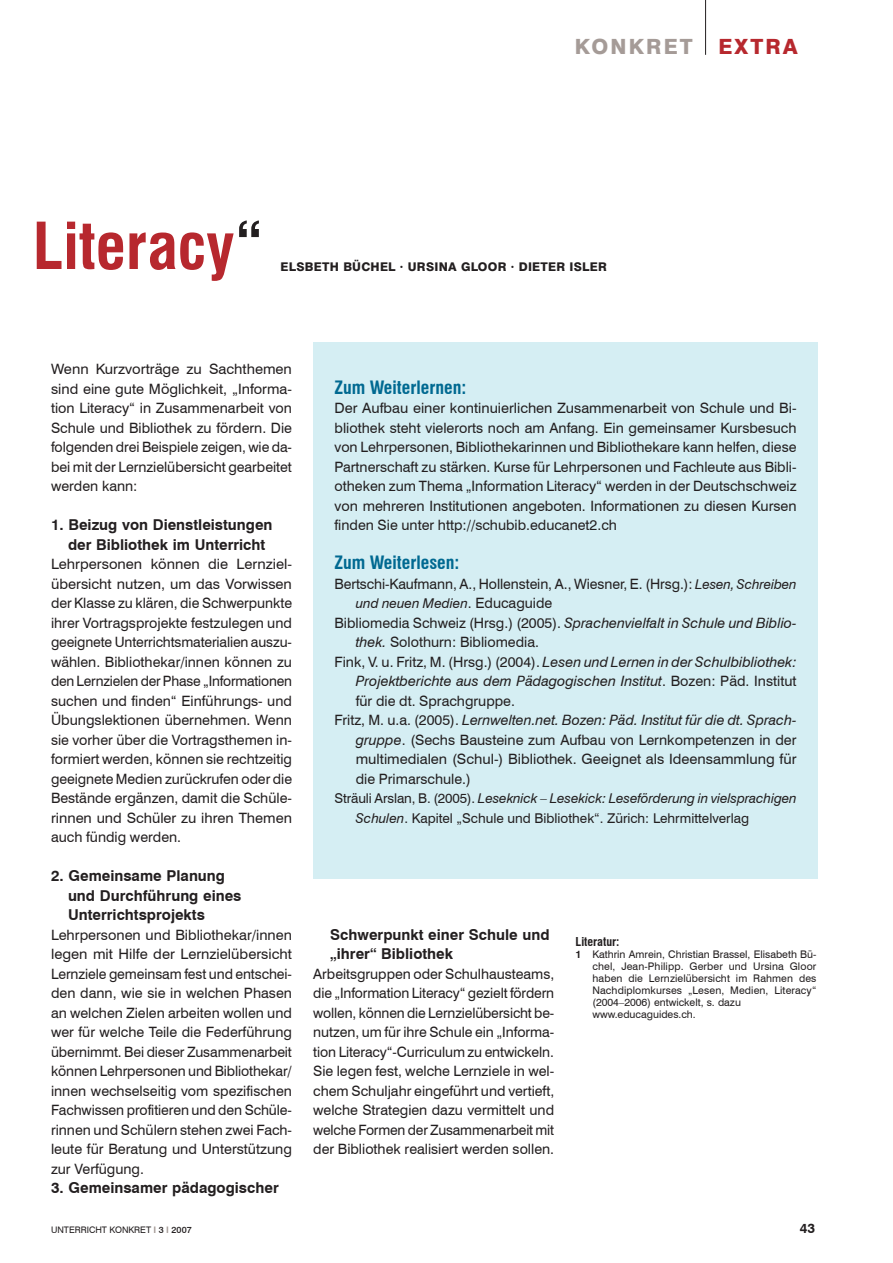
<style>
.page{position:relative;width:893px;height:1263px;background:#fff}
.page>*{position:absolute;margin:0;border:0;box-sizing:border-box;transform-origin:0 0}
.t1{font:700 condensed 63px "Swiss 721 BT";color:#b7282e}
.t2{font:800 21px "Swiss 721 BT";letter-spacing:.1em;color:#a59b97}
.t3{font:700 condensed 18px "Swiss 721 BT";color:#006991}
.t4{font:700 15px/19.5px "Swiss 721 BT";color:#231f20}
.t5{font:14.25px/19.5px "Swiss 721 BT";color:#231f20;text-align:justify}
.t6{font:italic 14.25px "Swiss 721 BT";color:#231f20}
.t7{font:13.5px/19.5px "Swiss 721 BT";color:#231f20}
.t8{font:italic 13.5px "Swiss 721 BT";color:#231f20}
.t9{font:700 13.5px "Swiss 721 BT";color:#231f20}
.t10{font:800 12px "Swiss 721 BT";letter-spacing:.02em;color:#231f20}
.t11{font:700 condensed 12px "Swiss 721 BT";color:#231f20}
.t12{font:10.5px/12px "Swiss 721 BT";letter-spacing:.01em;color:#231f20}
.t13{font:9px "Swiss 721 BT";color:#231f20}
.s1{color:#b7282e}
.s2{color:#231f20}
.s3{font-style:italic;font-size:13.5px}
.s4{font-style:normal;font-size:14.25px}
.s5{font-style:normal}
.s6{font-style:italic}
.s7{font-weight:700}
.s8{font-weight:700;color:#a59b97}
.s9{font-weight:500}
</style>
<div class="page">
<hr style="left:705px;top:0;width:1px;height:55px;background:#231f20">
<div style="left:313px;top:342px;width:505px;height:537px;background:#d5eef3"></div>
<h2 class="t2" style="left:575px;top:34px;width:225px">KONKRET <span class="s1">EXTRA</span></h2>
<h1 class="t1" style="left:33px;top:208px;width:232px">Literacy<span class="s2">“</span></h1>
<p class="t10" style="left:281px;top:260px;width:328px">ELSBETH BÜCHEL · URSINA GLOOR · DIETER ISLER</p>
<p class="t5" style="left:51px;top:359px;width:242px">Wenn Kurzvorträge zu Sachthemen sind eine gute Möglichkeit, „Informa&shy;tion Literacy“ in Zusammenarbeit von Schule und Bibliothek zu fördern. Die folgenden drei Beispiele zeigen, wie da&shy;bei mit der Lernzielübersicht gearbeitet werden kann:</p>
<p class="t4" style="left:68px;top:515px;width:206px;text-indent:-17px">1. Beizug von Dienstleistungen der Bibliothek im Unterricht</p>
<p class="t5" style="left:51px;top:554px;width:243px">Lehrpersonen können die Lernziel&shy;übersicht nutzen, um das Vorwissen der Klasse zu klären, die Schwerpunkte ihrer Vortragsprojekte festzulegen und geeignete Unterrichtsmaterialien auszu&shy;wählen. Bibliothekar/innen können zu den Lernzielen der Phase „Informationen suchen und finden“ Einführungs- und Übungslektionen übernehmen. Wenn sie vorher über die Vortragsthemen in&shy;formiert werden, können sie rechtzeitig geeignete Medien zurückrufen oder die Bestände ergänzen, damit die Schüle&shy;rinnen und Schüler zu ihren Themen auch fündig werden.</p>
<p class="t4" style="left:68px;top:866px;width:175px;text-indent:-17px">2. Gemeinsame Planung und Durchführung eines<br>Unterrichtsprojekts</p>
<p class="t5" style="left:51px;top:925px;width:242px">Lehrpersonen und Bibliothekar/innen legen mit Hilfe der Lernzielübersicht Lernziele gemeinsam fest und entschei&shy;den dann, wie sie in welchen Phasen an welchen Zielen arbeiten wollen und wer für welche Teile die Federführung übernimmt. Bei dieser Zusammenarbeit können Lehrpersonen und Bibliothekar/ innen wechselseitig vom spezifischen Fachwissen profitieren und den Schüle&shy;rinnen und Schülern stehen zwei Fach&shy;leute für Beratung und Unterstützung zur Verfügung.</p>
<p class="t4" style="left:51px;top:1178px;width:229px">3. Gemeinsamer pädagogischer</p>
<p class="t3" style="left:334px;top:376px;width:133px">Zum Weiterlernen:</p>
<p class="t5" style="left:334px;top:398px;width:464px">Der Aufbau einer kontinuierlichen Zusammenarbeit von Schule und Bi&shy;bliothek steht vielerorts noch am Anfang. Ein gemeinsamer Kursbesuch von Lehrpersonen, Bibliothekarinnen und Bibliothekare kann helfen, diese Partnerschaft zu stärken. Kurse für Lehrpersonen und Fachleute aus Bibli&shy;otheken zum Thema „Information Literacy“ werden in der Deutschschweiz von mehreren Institutionen angeboten. Informationen zu diesen Kursen finden Sie unter http://schubib.educanet2.ch</p>
<p class="t3" style="left:334px;top:552px;width:126px">Zum Weiterlesen:</p>
<p class="t5" style="left:334px;top:574px;width:464px">Bertschi-Kaufmann, A., Hollenstein, A., Wiesner, E. (Hrsg.): <span class="s3">Lesen, Schreiben</span></p>
<p class="t8" style="left:356px;top:595px;width:198px">und neuen Medien<span class="s4">. Educaguide</span></p>
<p class="t6" style="left:334px;top:614px;width:464px"><span class="s5">Bibliomedia Schweiz (Hrsg.) (2005).</span> Sprachenvielfalt in Schule und Biblio-</p>
<p class="t5" style="left:356px;top:632px;width:185px"><span class="s6">thek.</span> Solothurn: Bibliomedia.</p>
<p class="t6" style="left:334px;top:653px;width:464px"><span class="s5">Fink, V. u. Fritz, M. (Hrsg.) (2004).</span> Lesen und Lernen in der Schulbibliothek:</p>
<p class="t6" style="left:356px;top:672px;width:442px">Projektberichte aus dem Pädagogischen Institut<span class="s5">. Bozen: Päd. Institut</span></p>
<p class="t5" style="left:356px;top:691px;width:161px">für die dt. Sprachgruppe.</p>
<p class="t6" style="left:334px;top:711px;width:464px"><span class="s5">Fritz, M. u.a. (2005).</span> Lernwelten.net. Bozen: Päd. Institut für die dt. Sprach-</p>
<p class="t5" style="left:356px;top:730px;width:442px"><span class="s6">gruppe</span>. (Sechs Bausteine zum Aufbau von Lernkompetenzen in der</p>
<p class="t5" style="left:356px;top:749px;width:442px">multimedialen (Schul-) Bibliothek. Geeignet als Ideensammlung für</p>
<p class="t5" style="left:356px;top:769px;width:117px">die Primarschule.)</p>
<p class="t7" style="left:356px;top:788px;width:442px;text-indent:-21px">Sträuli Arslan, B. (2005). <span class="s6">Leseknick – Lesekick: Leseförderung in vielsprachigen<br>Schulen</span>. Kapitel „Schule und Bibliothek“. Zürich: Lehrmittelverlag</p>
<p class="t4" style="left:330px;top:924px;width:221px">Schwerpunkt einer Schule und „ihrer“ Bibliothek</p>
<p class="t5" style="left:313px;top:964px;width:243px">Arbeitsgruppen oder Schulhausteams, die „Information Literacy“ gezielt fördern wollen, können die Lernzielübersicht be&shy;nutzen, um für ihre Schule ein „Informa&shy;tion Literacy“-Curriculum zu entwickeln.<br>Sie legen fest, welche Lernziele in wel&shy;chem Schuljahr eingeführt und vertieft, welche Strategien dazu vermittelt und welche Formen der Zusammenarbeit mit der Bibliothek realisiert werden sollen.</p>
<p class="t11" style="left:575px;top:934px;width:46px">Literatur:</p>
<p class="t12" style="left:592px;top:948px;width:225px;text-indent:-17px"><span class="s7">1</span> Kathrin Amrein, Christian Brassel, Elisabeth Bü&shy;chel, Jean-Philipp. Gerber und Ursina Gloor haben die Lernzielübersicht im Rahmen des Nachdiplomkurses „Lesen, Medien, Literacy“ (2004–2006) entwickelt, s. dazu www.educaguides.ch.</p>
<p class="t13" style="left:51px;top:1224px;width:142px">UNTERRICHT KONKRET <span class="s8">I</span> <span class="s9">3</span> <span class="s8">I</span> <span class="s9">2007</span></p>
<p class="t9" style="left:800px;top:1220px;width:17px">43</p>
</div>
